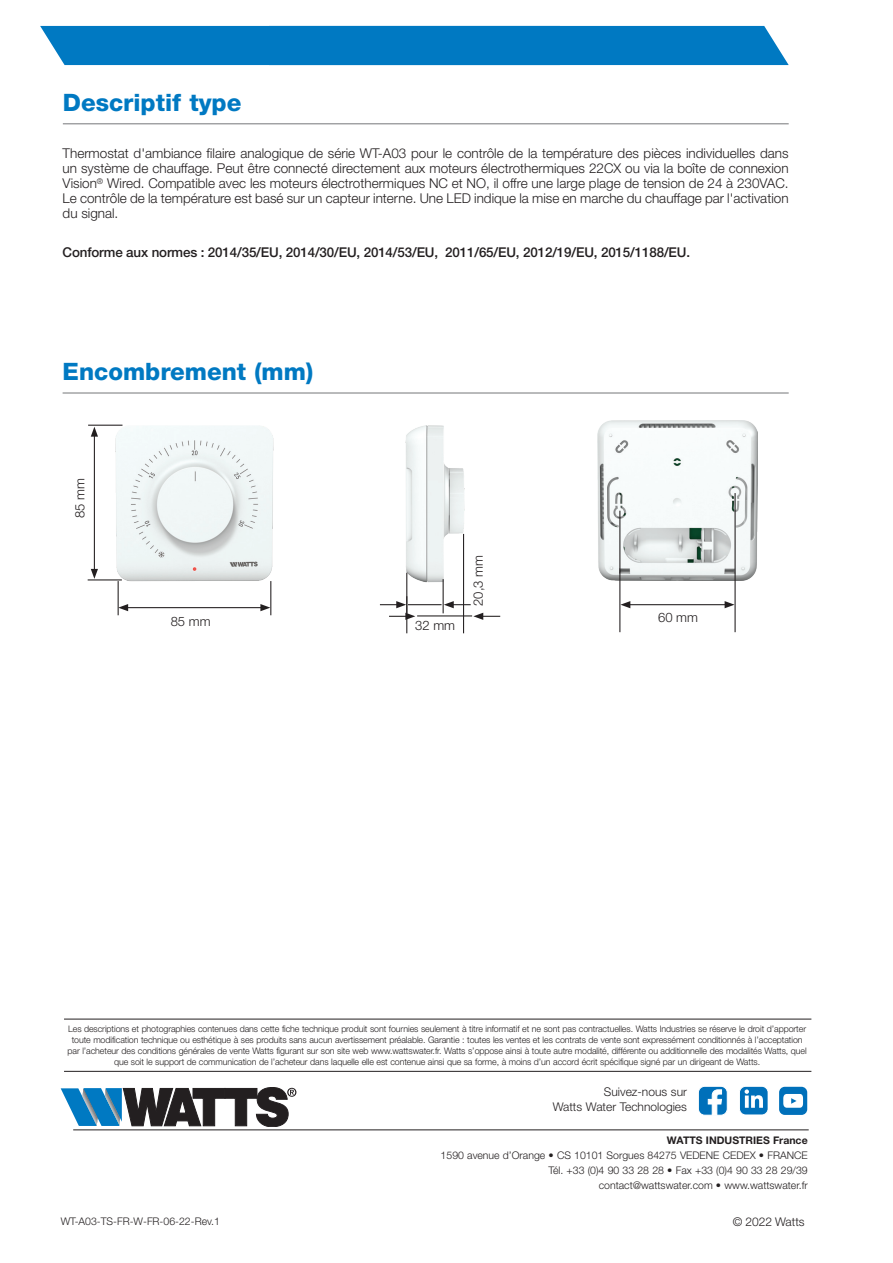
<style>
.page{position:relative;width:893px;height:1263px;background:#fff}
.page>*{position:absolute;margin:0;border:0;box-sizing:border-box;transform-origin:0 0}
.TITOLO{font:800 24px "Helvetica Neue LT Std";color:#0079c2}
.t1{font:300 13.5px/15px "Helvetica Neue LT Std";color:#231f20;text-align:justify}
.t2{font:500 13.5px "Helvetica Neue LT Std";letter-spacing:-.01em;color:#231f20}
.t3{font:300 13.05px "Helvetica Neue LT Std";color:#231f20}
.STILE_TESTO_DESCRIZI{font:300 12px/14.4px "Helvetica Neue LT Std";color:#231f20;text-align:right}
.BODY_TEXT_DE{font:300 10.5px "Helvetica Neue LT Std";color:#231f20}
.t4{font:700 10.5px "Helvetica Neue LT Std";color:#231f20}
.testo{font:300 9px/10.8px "Helvetica Neue LT Std";letter-spacing:-.01em;color:#231f20;text-align:center}
</style>
<div class="page">
<div style="left:40px;top:26px;width:749px;height:39px;background:#0079c2"></div>
<img style="left:112px;top:424px;width:162px;height:159px">
<hr style="left:63px;top:123px;width:726px;height:1px;background:#757679">
<hr style="left:63px;top:393px;width:726px;height:1px;background:#757679">
<img style="left:405px;top:425px;width:60px;height:159px">
<img style="left:597px;top:421px;width:161px;height:159px">
<svg style="left:380px;top:601px;width:35px;height:19px"></svg>
<svg style="left:444px;top:601px;width:56px;height:19px"></svg>
<hr style="left:408px;top:604px;width:34px;height:1px;background:#231f20">
<hr style="left:417px;top:615px;width:55px;height:1px;background:#231f20">
<hr style="left:94px;top:434px;width:1px;height:137px;background:#231f20">
<svg style="left:91px;top:569px;width:7px;height:10px"></svg>
<svg style="left:91px;top:427px;width:7px;height:10px"></svg>
<hr style="left:126px;top:607px;width:137px;height:1px;background:#231f20">
<svg style="left:119px;top:604px;width:9px;height:7px"></svg>
<svg style="left:260px;top:604px;width:10px;height:7px"></svg>
<hr style="left:406px;top:573px;width:1px;height:40px;background:#231f20">
<hr style="left:406px;top:596px;width:1px;height:37px;background:#231f20">
<hr style="left:443px;top:579px;width:1px;height:34px;background:#231f20">
<hr style="left:463px;top:534px;width:1px;height:99px;background:#231f20">
<hr style="left:88px;top:579px;width:34px;height:1px;background:#231f20">
<hr style="left:118px;top:581px;width:1px;height:34px;background:#231f20">
<hr style="left:88px;top:425px;width:34px;height:1px;background:#231f20">
<hr style="left:270px;top:581px;width:1px;height:34px;background:#231f20">
<hr style="left:628px;top:604px;width:99px;height:1px;background:#231f20">
<svg style="left:620px;top:601px;width:10px;height:7px"></svg>
<svg style="left:725px;top:601px;width:9px;height:7px"></svg>
<hr style="left:734px;top:493px;width:2px;height:139px;background:#231f20">
<hr style="left:619px;top:511px;width:1px;height:121px;background:#231f20">
<div style="left:698px;top:1086px;width:29px;height:29px;background:#0070ba;border-radius:6px"></div>
<div style="left:698px;top:1086px;width:30px;height:29px;border:1px solid #fff;border-radius:6px"></div>
<svg style="left:708px;top:1090px;width:14px;height:25px"></svg>
<svg style="left:739px;top:1086px;width:28px;height:29px"></svg>
<svg style="left:779px;top:1086px;width:29px;height:28px"></svg>
<hr style="left:73px;top:1129px;width:736px;height:1px;background:#231f20">
<svg style="left:61px;top:1087px;width:235px;height:40px"></svg>
<hr style="left:64px;top:1019px;width:747px;height:1px;background:#231f20">
<hr style="left:64px;top:1071px;width:747px;height:1px;background:#231f20">
<p class="TITOLO" style="left:63px;top:88px;width:180px">Descriptif type</p>
<p class="t1" style="left:63px;top:146px;width:728px">Thermostat d'ambiance filaire analogique de série WT-A03 pour le contrôle de la température des pièces individuelles dans un système de chauffage. Peut être connecté directement aux moteurs électrothermiques 22CX ou via la boîte de connexion Vision<sup>®</sup> Wired. Compatible avec les moteurs électrothermiques NC et NO, il offre une large plage de tension de 24 à 230VAC.<br>Le contrôle de la température est basé sur un capteur interne. Une LED indique la mise en marche du chauffage par l'activation du signal.</p>
<p class="t2" style="left:63px;top:244px;width:629px">Conforme aux normes : 2014/35/EU, 2014/30/EU, 2014/53/EU, 2011/65/EU, 2012/19/EU, 2015/1188/EU.</p>
<p class="TITOLO" style="left:63px;top:357px;width:252px">Encombrement (mm)</p>
<p class="t3" style="left:72px;top:518px;width:41px;rotate:-90deg">85 mm</p>
<p class="t3" style="left:470px;top:606px;width:52px;rotate:-90deg">20,3 mm</p>
<p class="t3" style="left:171px;top:613px;width:41px">85 mm</p>
<p class="t3" style="left:658px;top:609px;width:41px">60 mm</p>
<p class="t3" style="left:415px;top:617px;width:41px">32 mm</p>
<p class="testo" style="left:68px;top:1023px;width:741px">Les descriptions et photographies contenues dans cette fiche technique produit sont fournies seulement à titre informatif et ne sont pas contractuelles. Watts Industries se réserve le droit d’apporter toute modification technique ou esthétique à ses produits sans aucun avertissement préalable. Garantie : toutes les ventes et les contrats de vente sont expressément conditionnés à l’acceptation par l’acheteur des conditions générales de vente Watts figurant sur son site web www.wattswater.fr. Watts s’oppose ainsi à toute autre modalité, différente ou additionnelle des modalités Watts, quel que soit le support de communication de l’acheteur dans laquelle elle est contenue ainsi que sa forme, à moins d’un accord écrit spécifique signé par un dirigeant de Watts.</p>
<p class="STILE_TESTO_DESCRIZI" style="left:553px;top:1084px;width:136px">Suivez-nous sur<br>Watts Water Technologies</p>
<p class="BODY_TEXT_DE" style="left:61px;top:1214px;width:161px">WT-A03-TS-FR-W-FR-06-22-Rev.1</p>
<p class="t4" style="left:667px;top:1133px;width:142px">WATTS INDUSTRIES France</p>
<p class="BODY_TEXT_DE" style="left:441px;top:1148px;width:369px">1590 avenue d’Orange • CS 10101 Sorgues 84275 VEDENE CEDEX • FRANCE</p>
<p class="BODY_TEXT_DE" style="left:548px;top:1163px;width:261px">Tél. +33 (0)4 90 33 28 28 • Fax +33 (0)4 90 33 28 29/39</p>
<p class="BODY_TEXT_DE" style="left:599px;top:1178px;width:210px">contact@wattswater.com • www.wattswater.fr</p>
<p class="STILE_TESTO_DESCRIZI" style="left:733px;top:1214px;width:73px">© 2022 Watts</p>
</div>
